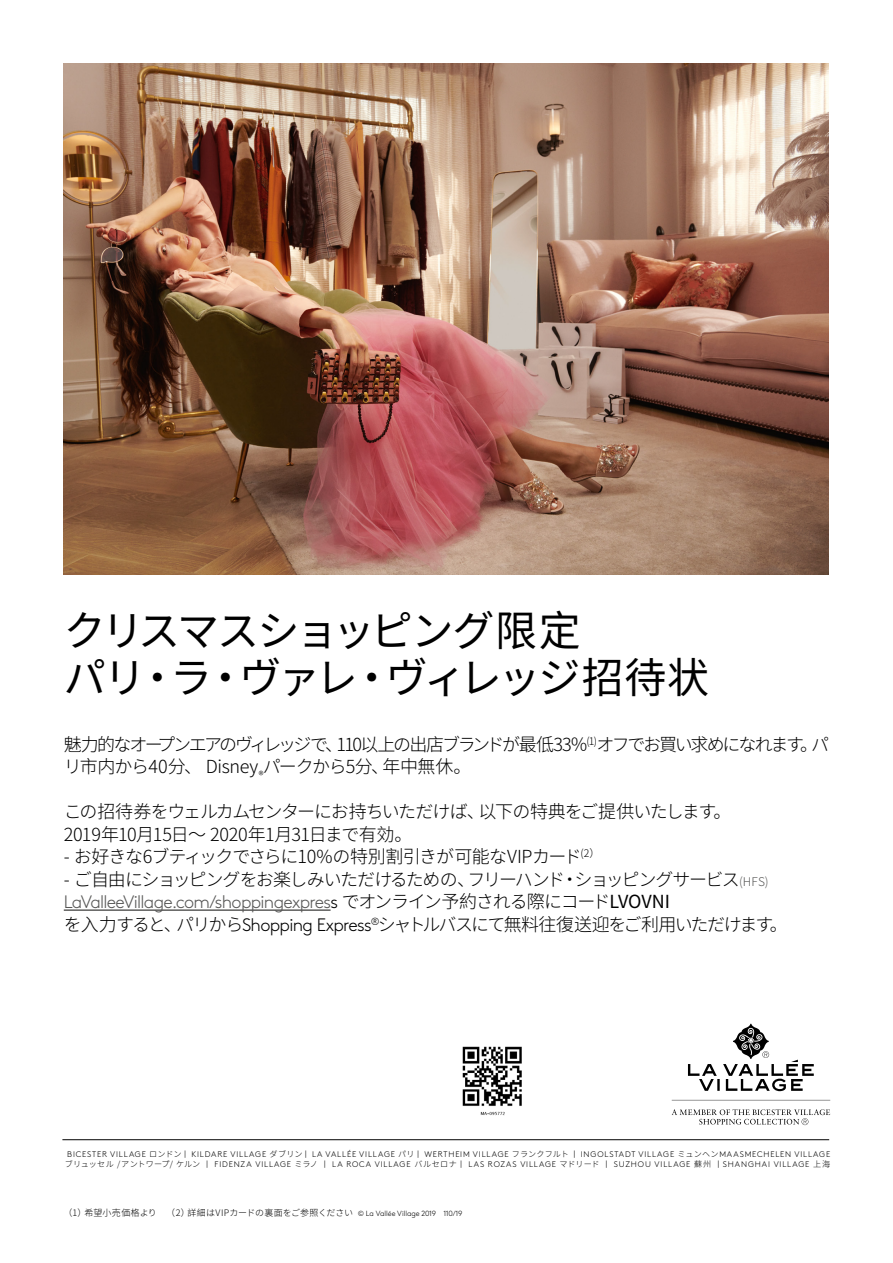
<style>
.page{position:relative;width:893px;height:1263px;background:#fff}
.page>*{position:absolute;margin:0;border:0;box-sizing:border-box;transform-origin:0 0}
.t1{font:42px/46.8px "Noto Sans CJ Ksc";letter-spacing:-.06em;color:#000}
.t2{font:300 18px "Noto Sans CJ Ksc";letter-spacing:-.07em;color:#000}
.t3{font:300 18px/22.5px "Noto Sans CJ Ksc";letter-spacing:-.095em;color:#000}
.t4{font:300 18px/22.5px "Noto Sans CJ Ksc";letter-spacing:-.05em;color:#000}
.t5{font:300 18px "Brown Std";letter-spacing:-.035em;color:#575756}
.t6{font:300 18px "Noto Sans CJ Ksc";letter-spacing:-.04em;color:#000}
.t7{font:300 9px "Noto Sans CJ Ksc";letter-spacing:.015em;color:#000}
.t8{font:300 8.1px/10.5px "Brown Std";letter-spacing:.105em;color:#000}
.s1{font-size:12px;color:#575756}
.s2{color:#000}
.s3{font-family:"Noto Sans CJ Ksc";color:#000}
.s4{font-family:"Noto Sans CJ Ksc";font-weight:400;color:#000}
.s5{font-family:"Brown Std"}
.s6{font-family:"Noto Sans CJ Ksc"}
.s7{font-family:"Brown Std";font-size:7.5px}
</style>
<div class="page">
<svg style="left:672px;top:1024px;width:158px;height:101px"></svg>
<hr style="left:62px;top:1139px;width:767px;height:1px;background:#000">
<hr style="left:64px;top:909px;width:267px;height:2px;background:#575756">
<img style="left:462px;top:1046px;width:60px;height:69px">
<img style="left:64px;top:64px;width:765px;height:510px">
<h1 class="t1" style="left:64px;top:608px;width:647px">クリスマスショッピング限定<br>パリ・ラ・ヴァレ・ヴィレッジ招待状</h1>
<h2 class="t3" style="left:64px;top:733px;width:767px">魅力的なオープンエアのヴィレッジで、110以上の出店ブランドが最低33％<sup>(1)</sup>オフでお買い求めになれます。パリ市内から40分、 Disney<sub>®</sub>パークから5分、年中無休。</h2>
<h2 class="t4" style="left:64px;top:801px;width:669px">この招待券をウェルカムセンターにお持ちいただけば、以下の特典をご提供いたします。<br>2019年10月15日～ 2020年1月31日まで有効。</h2>
<h2 class="t6" style="left:64px;top:846px;width:538px">- お好きな6ブティックでさらに10%の特別割引きが可能なVIPカード<sup>(2）</sup></h2>
<h2 class="t2" style="left:64px;top:869px;width:706px">- ご自由にショッピングをお楽しみいただけるための、フリーハンド・ショッピングサービス<span class="s1">(HFS)</span></h2>
<h2 class="t5" style="left:64px;top:892px;width:608px">LaValleeVillage.com/shoppingexpres<span class="s2">s</span> <span class="s3">でオンライン予約される際にコード</span><span class="s4">LVOVNI</span></h2>
<h2 class="t2" style="left:64px;top:914px;width:726px">を入力すると、パリから<span class="s5">Shopping Express</span><sup>®</sup>シャトルバスにて無料往復送迎をご利用いただけます。</h2>
<p class="t8" style="left:65px;top:1149px;width:767px">BICESTER VILLAGE <span class="s6">ロンドン</span> | KILDARE VILLAGE <span class="s6">ダブリン</span> | LA VALLÉE VILLAGE <span class="s6">パリ</span> | WERTHEIM VILLAGE <span class="s6">フランクフルト</span> | INGOLSTADT VILLAGE <span class="s6">ミュンヘン</span>MAASMECHELEN VILLAGE<span class="s6">ブリュッセル /アントワープ/ ケルン</span> | FIDENZA VILLAGE <span class="s6">ミラノ</span> | LA ROCA VILLAGE <span class="s6">バルセロナ</span> | LAS ROZAS VILLAGE <span class="s6">マドリード</span> | SUZHOU VILLAGE <span class="s6">蘇州</span> | SHANGHAI VILLAGE <span class="s6">上海</span></p>
<p class="t7" style="left:63px;top:1208px;width:401px">（1）希望小売価格より　（2）詳細はVIPカードの裏面をご参照ください <span class="s7">© La Vallée Village 2019 110/19</span></p>
</div>
